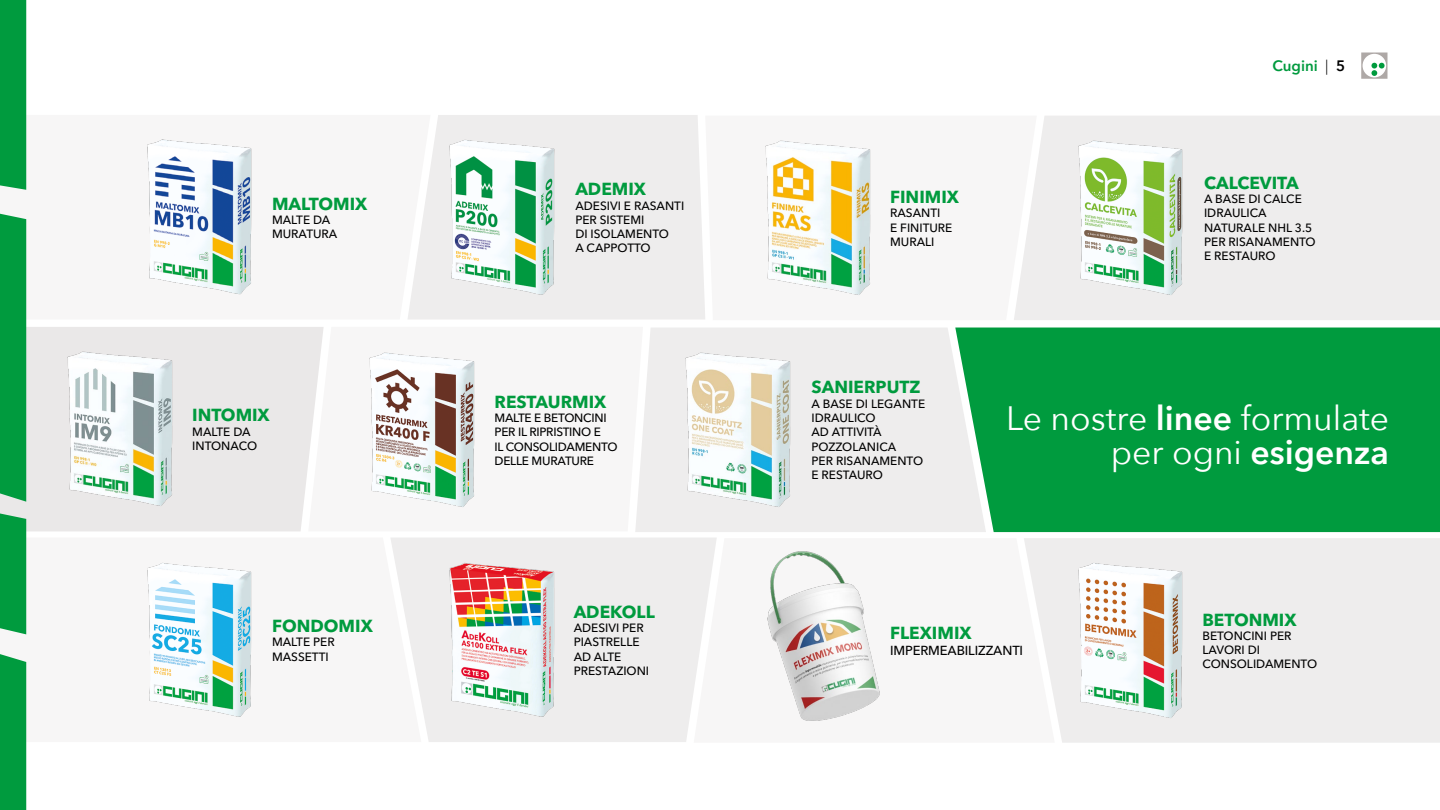
<style>
.page{position:relative;width:1440px;height:810px;background:#fff}
.page>*{position:absolute;margin:0;border:0;box-sizing:border-box;transform-origin:0 0}
.t1{font:33.75px/33.8px "Avenir Next";color:#fff;text-align:right}
.t2{font:700 17.33px "Avenir Next World";color:#009b3e}
.t3{font:600 15px "Avenir Next World";color:#009a3e}
.t4{font:500 12.98px "Avenir Next World";letter-spacing:-.01em;color:#000}
.t5{font:500 11.93px/14.3px "Avenir Next World";color:#000}
.t6{font:500 11.93px/14.3px "Avenir Next World";letter-spacing:-.02em;color:#000}
.s1{font-weight:300;color:#000}
.s2{color:#000}
.s3{font-weight:600}
</style>
<div class="page">
<div style="left:0;top:327px;width:308px;height:204px;background:#eae8e8"></div>
<svg style="left:408px;top:115px;width:297px;height:204px;background:#efeeee"></svg>
<svg style="left:308px;top:327px;width:16px;height:135px"></svg>
<svg style="left:391px;top:538px;width:303px;height:204px;background:#efeeee"></svg>
<img style="left:147px;top:139px;width:105px;height:156px">
<img style="left:61px;top:346px;width:117px;height:166px">
<img style="left:147px;top:562px;width:105px;height:155px">
<img style="left:443px;top:134px;width:117px;height:166px">
<img style="left:443px;top:557px;width:117px;height:166px">
<div style="left:635px;top:328px;width:320px;height:204px;background:#eeeded"></div>
<svg style="left:694px;top:538px;width:23px;height:148px;fill:#f3f3f3"></svg>
<div style="left:1014px;top:116px;width:426px;height:204px;background:#eeeded"></div>
<div style="left:955px;top:328px;width:485px;height:204px;background:#009b3e"></div>
<div style="left:1024px;top:538px;width:416px;height:205px;background:#eeeded"></div>
<img style="left:765px;top:140px;width:106px;height:156px">
<img style="left:767px;top:551px;width:113px;height:170px">
<img style="left:1072px;top:135px;width:117px;height:166px">
<img style="left:1072px;top:557px;width:117px;height:166px">
<img style="left:680px;top:347px;width:116px;height:166px">
<img style="left:369px;top:352px;width:106px;height:156px">
<svg style="left:1361px;top:52px;width:27px;height:27px"></svg>
<div style="left:0;top:654px;width:26px;height:156px;background:#009b3e"></div>
<div style="left:0;top:0;width:26px;height:190px;background:#009b3e"></div>
<div style="left:0;top:513px;width:26px;height:121px;background:#009b3e"></div>
<div style="left:0;top:214px;width:26px;height:288px;background:#009b3e"></div>
<h2 class="t2" style="left:272px;top:193px;width:97px">MALTOMIX</h2>
<p class="t5" style="left:272px;top:213px;width:67px">MALTE DA<br>MURATURA</p>
<h2 class="t2" style="left:192px;top:405px;width:79px">INTOMIX</h2>
<p class="t5" style="left:192px;top:424px;width:66px">MALTE DA<br>INTONACO</p>
<h2 class="t2" style="left:272px;top:616px;width:102px">FONDOMIX</h2>
<p class="t5" style="left:272px;top:635px;width:64px">MALTE PER<br>MASSETTI</p>
<h2 class="t2" style="left:575px;top:179px;width:72px">ADEMIX</h2>
<p class="t5" style="left:575px;top:198px;width:110px">ADESIVI E RASANTI<br>PER SISTEMI<br>DI ISOLAMENTO<br>A CAPPOTTO</p>
<h2 class="t2" style="left:495px;top:392px;width:113px">RESTAURMIX</h2>
<p class="t6" style="left:495px;top:411px;width:124px">MALTE E BETONCINI<br>PER IL RIPRISTINO E<br>IL CONSOLIDAMENTO<br>DELLE MURATURE</p>
<h2 class="t2" style="left:574px;top:602px;width:83px">ADEKOLL</h2>
<p class="t5" style="left:574px;top:621px;width:77px">ADESIVI PER<br>PIASTRELLE<br>AD ALTE<br>PRESTAZIONI</p>
<h2 class="t2" style="left:890px;top:187px;width:70px">FINIMIX</h2>
<p class="t5" style="left:890px;top:206px;width:64px">RASANTI<br>E FINITURE<br>MURALI</p>
<h2 class="t2" style="left:812px;top:377px;width:110px">SANIERPUTZ</h2>
<p class="t5" style="left:812px;top:396px;width:115px">A BASE DI LEGANTE<br>IDRAULICO<br>AD ATTIVITÀ<br>POZZOLANICA<br>PER RISANAMENTO<br>E RESTAURO</p>
<p class="t3" style="left:1272px;top:57px;width:74px">Cugini <span class="s1">|</span> <span class="s2">5</span></p>
<h2 class="t2" style="left:1204px;top:173px;width:96px">CALCEVITA</h2>
<p class="t5" style="left:1204px;top:192px;width:113px">A BASE DI CALCE<br>IDRAULICA<br>NATURALE NHL 3.5<br>PER RISANAMENTO<br>E RESTAURO</p>
<h1 class="t1" style="left:1006px;top:400px;width:384px">Le nostre <span class="s3">linee</span> formulate per ogni <span class="s3">esigenza</span></h1>
<h2 class="t2" style="left:890px;top:623px;width:83px">FLEXIMIX</h2>
<p class="t4" style="left:890px;top:643px;width:134px">IMPERMEABILIZZANTI</p>
<h2 class="t2" style="left:1202px;top:609px;width:96px">BETONMIX</h2>
<p class="t5" style="left:1202px;top:629px;width:116px">BETONCINI PER<br>LAVORI DI<br>CONSOLIDAMENTO</p>
</div>
